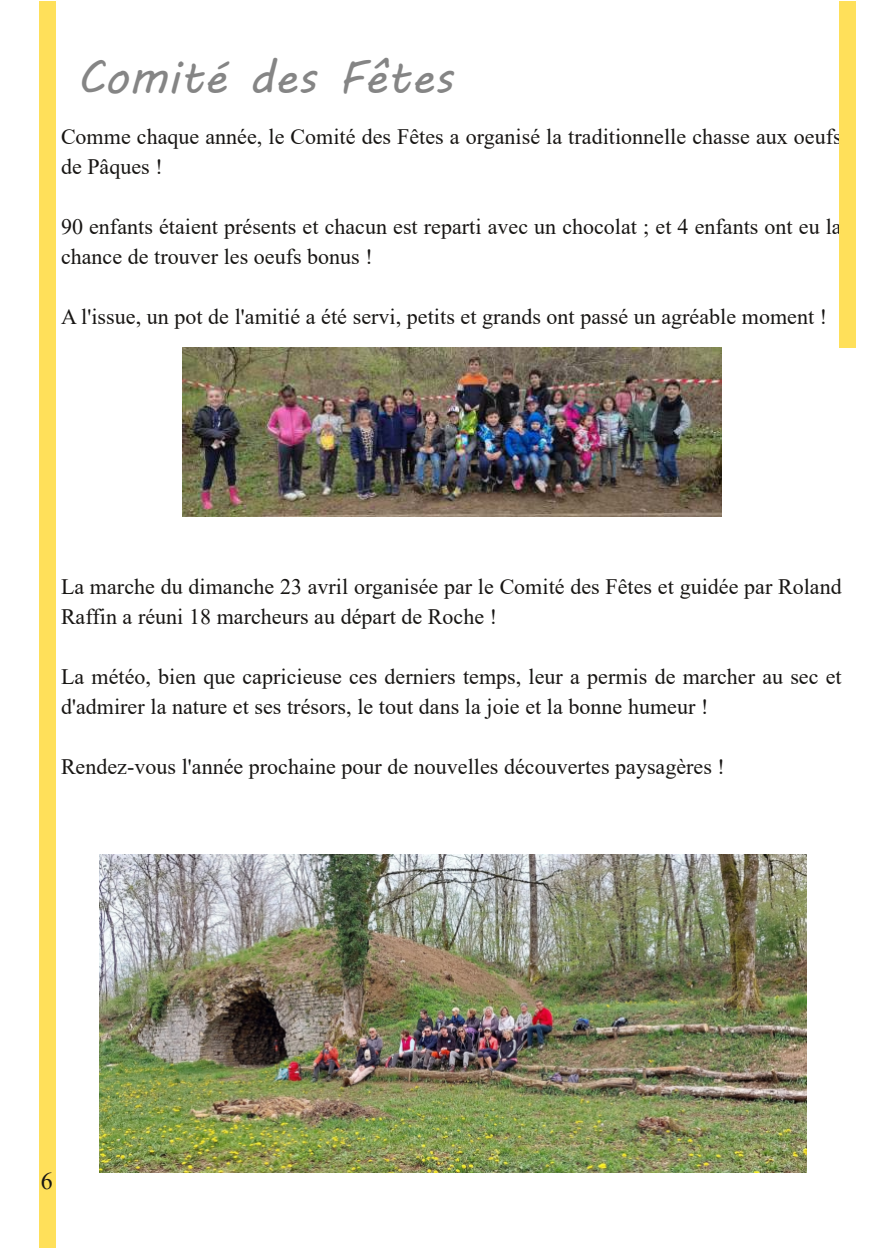
<style>
.page{position:relative;width:896px;height:1248px;background:#fff}
.page>*{position:absolute;margin:0;border:0;box-sizing:border-box;transform-origin:0 0}
.t1{font:46px "MV Boli";color:#858585}
.t2{font:24px "Times New Roman";color:#171513}
.t3{font:22px/30px "Times New Roman";color:#171513}
</style>
<div class="page">
<div style="left:39px;top:1px;width:16px;height:1246px;background:#ffe05a"></div>
<div style="left:839px;top:1px;width:16px;height:347px;background:#ffe05a"></div>
<img style="left:183px;top:348px;width:539px;height:168px">
<img style="left:100px;top:854px;width:706px;height:318px">
<h1 class="t1" style="left:77px;top:46px;width:378px">Comité des Fêtes</h1>
<p class="t3" style="left:61px;top:121px;width:782px">Comme chaque année, le Comité des Fêtes a organisé la traditionnelle chasse aux oeufs de Pâques !</p>
<p class="t3" style="left:61px;top:211px;width:782px">90 enfants étaient présents et chacun est reparti avec un chocolat ; et 4 enfants ont eu la chance de trouver les oeufs bonus !</p>
<p class="t3" style="left:61px;top:301px;width:767px">A l'issue, un pot de l'amitié a été servi, petits et grands ont passé un agréable moment !</p>
<p class="t3" style="left:61px;top:571px;width:782px">La marche du dimanche 23 avril organisée par le Comité des Fêtes et guidée par Roland<br>Raffin a réuni 18 marcheurs au départ de Roche !</p>
<p class="t3" style="left:61px;top:661px;width:782px">La météo, bien que capricieuse ces derniers temps, leur a permis de marcher au sec et d'admirer la nature et ses trésors, le tout dans la joie et la bonne humeur !</p>
<p class="t3" style="left:61px;top:751px;width:665px">Rendez-vous l'année prochaine pour de nouvelles découvertes paysagères !</p>
<p class="t2" style="left:41px;top:1163px;width:13px">6</p>
</div>
